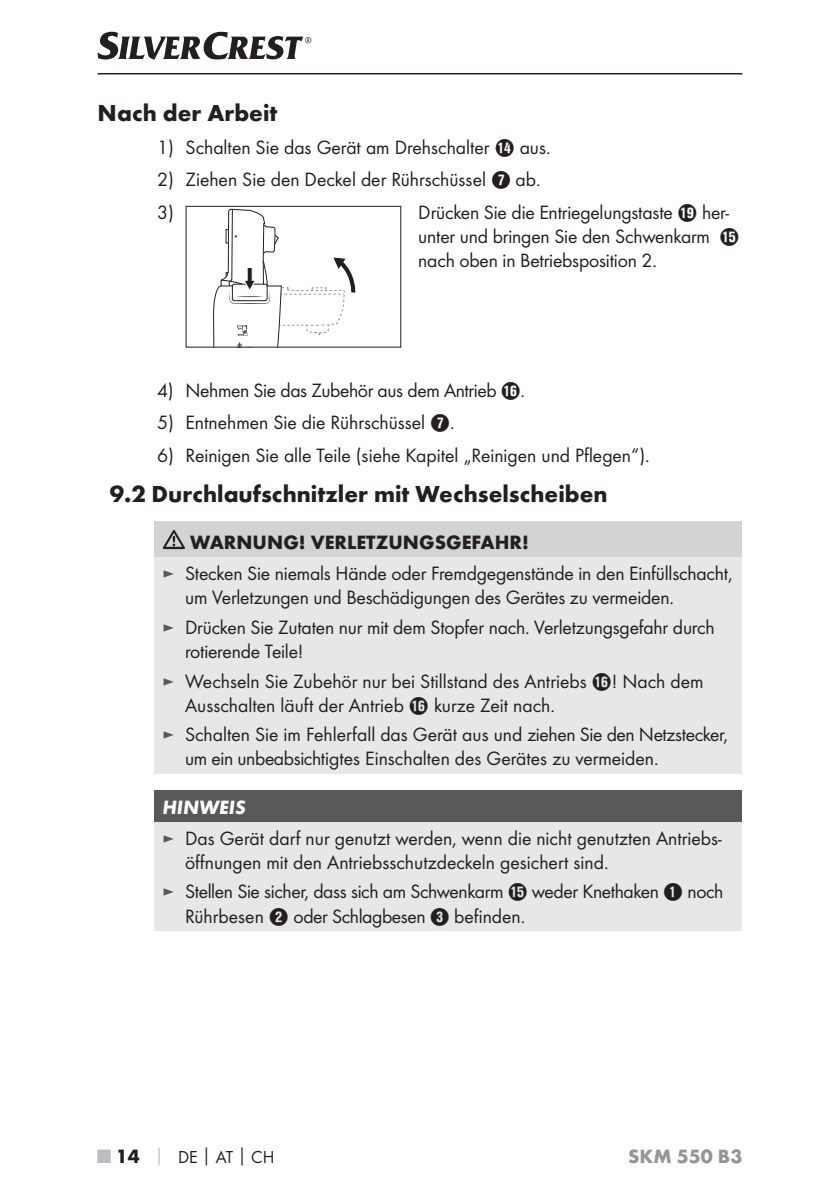
<style>
.page{position:relative;width:840px;height:1191px;background:#fff}
.page>*{position:absolute;margin:0;border:0;box-sizing:border-box;transform-origin:0 0}
.t1{font:700 24px "Futura";color:#231f20}
.t2{font:20px/24px "Futura Boo";letter-spacing:-.01em;color:#231f20}
.t3{font:700 20px "Futura";color:#231f20}
.t4{font:700 20px "Futura";color:#939598}
.t5{font:italic 700 20px "Futura";color:#fff}
.t6{font:18px "Futura Boo";color:#231f20}
.s1{font-family:"Hako PI Nummern"}
.s2{font-size:18px;color:#58595b}
.s3{font-family:"Futura";font-weight:700;font-size:20px;color:#bbbdc0}
.s4{font-family:"Futura";font-weight:700;font-size:20px}
.s5{font-family:"Futura";font-weight:700;color:#bbbdc0}
.s6{font-family:"Futura";font-weight:700}
</style>
<div class="page">
<hr style="left:98px;top:73px;width:644px;height:1px;background:#231f20">
<svg style="left:98px;top:32px;width:213px;height:28px"></svg>
<svg style="left:213px;top:209px;width:143px;height:137px"></svg>
<div style="left:185px;top:206px;width:216px;height:142px;border:1px solid #231f20"></div>
<div style="left:154px;top:521px;width:588px;height:36px;background:#d1d3d4"></div>
<div style="left:154px;top:557px;width:588px;height:216px;background:#e6e7e8"></div>
<svg style="left:163px;top:530px;width:22px;height:19px"></svg>
<div style="left:154px;top:790px;width:588px;height:31px;background:#58595b"></div>
<div style="left:154px;top:821px;width:588px;height:109px;background:#e6e7e8"></div>
<p class="t1" style="left:98px;top:104px;width:181px">Nach der Arbeit</p>
<p class="t2" style="left:157px;top:136px;width:395px">1) Schalten Sie das Gerät am Drehschalter <span class="s1">R</span> aus.</p>
<p class="t2" style="left:157px;top:164px;width:385px;line-height:32.4px">2) Ziehen Sie den Deckel der Rührschüssel <span class="s1">7</span> ab.<br>3)</p>
<p class="t2" style="left:418px;top:201px;width:322px">Drücken Sie die Entriegelungstaste <span class="s1">O</span> her&shy;unter und bringen Sie den Schwenkarm <span class="s1">T </span>nach oben in Betriebsposition 2.</p>
<p class="t2" style="left:157px;top:379px;width:369px">4) Nehmen Sie das Zubehör aus dem Antrieb <span class="s1">Z</span>.</p>
<p class="t2" style="left:157px;top:411px;width:299px">5) Entnehmen Sie die Rührschüssel <span class="s1">7</span>.</p>
<p class="t2" style="left:157px;top:444px;width:494px">6) Reinigen Sie alle Teile (siehe Kapitel „Reinigen und Pflegen“).</p>
<p class="t1" style="left:110px;top:484px;width:499px">9.2 Durchlaufschnitzler mit Wechselscheiben</p>
<p class="t3" style="left:190px;top:535px;width:340px">WARNUNG! VERLETZUNGSGEFAHR!</p>
<p class="t2" style="left:185px;top:563px;width:548px;text-indent:-23px"><span class="s2">►</span> Stecken Sie niemals Hände oder Fremdgegenstände in den Einfüllschacht, um Verletzungen und Beschädigungen des Gerätes zu vermeiden.</p>
<p class="t2" style="left:185px;top:616px;width:530px;text-indent:-23px"><span class="s2">►</span> Drücken Sie Zutaten nur mit dem Stopfer nach. Verletzungsgefahr durch rotierende Teile!</p>
<p class="t2" style="left:185px;top:670px;width:519px;text-indent:-23px"><span class="s2">►</span> Wechseln Sie Zubehör nur bei Stillstand des Antriebs <span class="s1">Z</span>! Nach dem<br>Ausschalten läuft der Antrieb <span class="s1">Z</span> kurze Zeit nach.</p>
<p class="t2" style="left:185px;top:724px;width:544px;text-indent:-23px"><span class="s2">►</span> Schalten Sie im Fehlerfall das Gerät aus und ziehen Sie den Netzstecker, um ein unbeabsichtigtes Einschalten des Gerätes zu vermeiden.</p>
<p class="t5" style="left:162px;top:800px;width:85px">HINWEIS</p>
<p class="t2" style="left:185px;top:827px;width:538px;text-indent:-23px"><span class="s2">►</span> Das Gerät darf nur genutzt werden, wenn die nicht genutzten Antriebs&shy;öffnungen mit den Antriebsschutzdeckeln gesichert sind.</p>
<p class="t2" style="left:185px;top:881px;width:539px;text-indent:-23px"><span class="s2">►</span> Stellen Sie sicher, dass sich am Schwenkarm <span class="s1">T</span> weder Knethaken <span class="s1">1</span> noch<br>Rührbesen <span class="s1">2</span> oder Schlagbesen <span class="s1">3</span> befinden.</p>
<p class="t6" style="left:98px;top:1148px;width:178px"><span class="s3">■</span> <span class="s4">14</span> <span class="s5">│</span> DE<span class="s6">│</span>AT<span class="s6">│</span>CH</p>
<p class="t4" style="left:627px;top:1148px;width:116px">SKM 550 B3</p>
</div>
